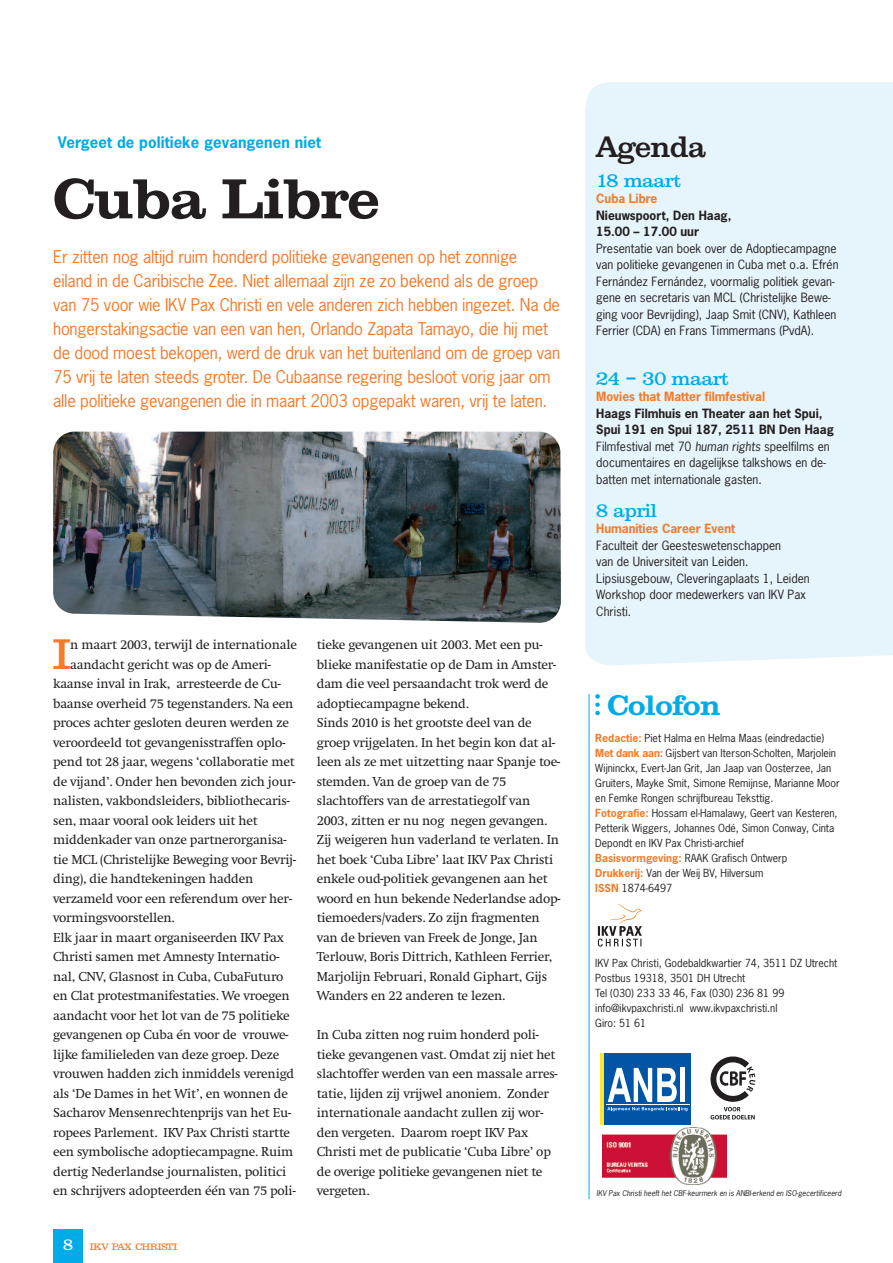
<style>
.page{position:relative;width:893px;height:1263px;background:#fff}
.page>*{position:absolute;margin:0;border:0;box-sizing:border-box;transform-origin:0 0}
.t1{font:600 54px "Clarendon";color:#231f20}
.t2{font:41.1px "Clarendon";color:#f47b2a}
.t3{font:500 28.5px "Clarendon";color:#231f20;scale:.95 1}
.t4{font:600 27px "Clarendon";color:#00abe7}
.t5{font:18px "Clarendon";color:#00abe7}
.t6{font:16.5px/24px "News Gothic";letter-spacing:-.015em;color:#f47b2a}
.t7{font:700 15px "News Gothic";letter-spacing:.005em;color:#00abe7}
.t8{font:13.5px/19.5px "Swift";letter-spacing:-.015em;color:#231f20}
.t9{font:12px/16.5px "News Gothic";color:#231f20}
.t10{font:700 12px "News Gothic";color:#f47b2a}
.t11{font:700 12px/16.5px "News Gothic";color:#231f20}
.t12{font:10.5px/15px "News Gothic";color:#231f20}
.t13{font:9px "Clarendon";color:#f47b2a}
.t14{font:italic 7.5px "News Gothic";letter-spacing:-.005em;color:#231f20}
.s1{font-size:15px;color:#fff}
.s2{font-weight:700}
.s3{font-style:italic}
.s4{font-weight:700;color:#f47b2a}
</style>
<div class="page">
<div style="left:585px;top:82px;width:308px;height:583px;background:#e6f4fb"></div>
<div style="left:53px;top:1229px;width:30px;height:34px;background:#00abe7"></div>
<svg style="left:595px;top:694px;width:5px;height:21px"></svg>
<svg style="left:710px;top:1056px;width:45px;height:63px"></svg>
<svg style="left:600px;top:1053px;width:1px;height:72px"></svg>
<div style="left:604px;top:1053px;width:87px;height:72px;background:#0154a6"></div>
<hr style="left:601px;top:1053px;width:3px;height:72px;background:#fbe72d">
<hr style="left:606px;top:1104px;width:83px;height:1px;background:#fff">
<svg style="left:607px;top:1068px;width:80px;height:43px"></svg>
<hr style="left:589px;top:694px;width:1px;height:505px;background:#00abe7">
<svg style="left:598px;top:904px;width:44px;height:43px"></svg>
<img style="left:53px;top:432px;width:508px;height:191px">
<img style="left:602px;top:1127px;width:124px;height:58px">
<p class="t7" style="left:58px;top:134px;width:265px">Vergeet de politieke gevangenen niet</p>
<h1 class="t1" style="left:53px;top:168px;width:327px">Cuba Libre</h1>
<p class="t6" style="left:53px;top:246px;width:509px">Er zitten nog altijd ruim honderd politieke gevangenen op het zonnige eiland in de Caribische Zee. Niet allemaal zijn ze zo bekend als de groep van 75 voor wie IKV Pax Christi en vele anderen zich hebben ingezet. Na de hongerstakingsactie van een van hen, Orlando Zapata Tamayo, die hij met de dood moest bekopen, werd de druk van het buitenland om de groep van 75 vrij te laten steeds groter. De Cubaanse regering besloot vorig jaar om alle politieke gevangenen die in maart 2003 opgepakt waren, vrij te laten.</p>
<h2 class="t2" style="left:53px;top:630px;width:19px">I</h2>
<p class="t8" style="left:70px;top:635px;width:228px">n maart 2003, terwijl de internationale</p>
<p class="t8" style="left:70px;top:654px;width:202px">aandacht gericht was op de Ameri-</p>
<p class="t8" style="left:53px;top:674px;width:229px">kaanse inval in Irak, arresteerde de Cu-</p>
<p class="t8" style="left:53px;top:693px;width:242px">baanse overheid 75 tegenstanders. Na een</p>
<p class="t8" style="left:53px;top:713px;width:237px">proces achter gesloten deuren werden ze</p>
<p class="t8" style="left:53px;top:732px;width:234px">veroordeeld tot gevangenisstraffen oplo-</p>
<p class="t8" style="left:53px;top:752px;width:243px">pend tot 28 jaar, wegens ‘collaboratie met</p>
<p class="t8" style="left:53px;top:771px;width:244px">de vijand’. Onder hen bevonden zich jour-</p>
<p class="t8" style="left:53px;top:791px;width:238px">nalisten, vakbondsleiders, bibliothecaris-</p>
<p class="t8" style="left:53px;top:810px;width:206px">sen, maar vooral ook leiders uit het</p>
<p class="t8" style="left:53px;top:830px;width:235px">middenkader van onze partnerorganisa-</p>
<p class="t8" style="left:53px;top:849px;width:244px">tie MCL (Christelijke Beweging voor Bevrij-</p>
<p class="t8" style="left:53px;top:869px;width:202px">ding), die handtekeningen hadden</p>
<p class="t8" style="left:53px;top:888px;width:240px">verzameld voor een referendum over her-</p>
<p class="t8" style="left:53px;top:908px;width:123px">vormingsvoorstellen.</p>
<p class="t8" style="left:53px;top:927px;width:232px">Elk jaar in maart organiseerden IKV Pax</p>
<p class="t8" style="left:53px;top:947px;width:228px">Christi samen met Amnesty Internatio-</p>
<p class="t8" style="left:53px;top:966px;width:232px">nal, CNV, Glasnost in Cuba, CubaFuturo</p>
<p class="t8" style="left:53px;top:986px;width:238px">en Clat protestmanifestaties. We vroegen</p>
<p class="t8" style="left:53px;top:1005px;width:238px">aandacht voor het lot van de 75 politieke</p>
<p class="t8" style="left:53px;top:1025px;width:237px">gevangenen op Cuba én voor de vrouwe-</p>
<p class="t8" style="left:53px;top:1044px;width:228px">lijke familieleden van deze groep. Deze</p>
<p class="t8" style="left:53px;top:1064px;width:243px">vrouwen hadden zich inmiddels verenigd</p>
<p class="t8" style="left:53px;top:1083px;width:236px">als ‘De Dames in het Wit’, en wonnen de</p>
<p class="t8" style="left:53px;top:1103px;width:239px">Sacharov Mensenrechtenprijs van het Eu-</p>
<p class="t8" style="left:53px;top:1122px;width:238px">ropees Parlement. IKV Pax Christi startte</p>
<p class="t8" style="left:53px;top:1142px;width:242px">een symbolische adoptiecampagne. Ruim</p>
<p class="t8" style="left:53px;top:1161px;width:235px">dertig Nederlandse journalisten, politici</p>
<p class="t8" style="left:53px;top:1181px;width:244px">en schrijvers adopteerden één van 75 poli-</p>
<p class="t13" style="left:63px;top:1242px;width:116px"><span class="s1">8</span> IKV PAX CHRISTI</p>
<p class="t8" style="left:317px;top:635px;width:245px">tieke gevangenen uit 2003. Met een pu&shy;blieke manifestatie op de Dam in Amster&shy;dam die veel persaandacht trok werd de adoptiecampagne bekend.<br>Sinds 2010 is het grootste deel van de groep vrijgelaten. In het begin kon dat al&shy;leen als ze met uitzetting naar Spanje toe&shy;stemden. Van de groep van de 75 slachtoffers van de arrestatiegolf van 2003, zitten er nu nog negen gevangen.<br>Zij weigeren hun vaderland te verlaten. In het boek ‘Cuba Libre’ laat IKV Pax Christi enkele oud-politiek gevangenen aan het woord en hun bekende Nederlandse adop&shy;tiemoeders/vaders. Zo zijn fragmenten van de brieven van Freek de Jonge, Jan Terlouw, Boris Dittrich, Kathleen Ferrier, Marjolijn Februari, Ronald Giphart, Gijs Wanders en 22 anderen te lezen.</p>
<p class="t8" style="left:317px;top:1025px;width:242px">In Cuba zitten nog ruim honderd poli&shy;tieke gevangenen vast. Omdat zij niet het slachtoffer werden van een massale arres&shy;tatie, lijden zij vrijwel anoniem. Zonder internationale aandacht zullen zij wor&shy;den vergeten. Daarom roept IKV Pax Christi met de publicatie ‘Cuba Libre’ op de overige politieke gevangenen niet te vergeten.</p>
<h3 class="t3" style="left:596px;top:130px;width:117px">Agenda</h3>
<h3 class="t5" style="left:596px;top:170px;width:86px">18 maart</h3>
<p class="t10" style="left:596px;top:192px;width:63px">Cuba Libre</p>
<p class="t11" style="left:596px;top:207px;width:137px">Nieuwspoort, Den Haag,<br>15.00 – 17.00 uur</p>
<p class="t9" style="left:596px;top:240px;width:244px">Presentatie van boek over de Adoptiecampagne van politieke gevangenen in Cuba met o.a. Efrén Fernández Fernández, voormalig politiek gevan&shy;gene en secretaris van MCL (Christelijke Bewe&shy;ging voor Bevrijding), Jaap Smit (CNV), Kathleen Ferrier (CDA) en Frans Timmermans (PvdA).</p>
<h3 class="t5" style="left:596px;top:368px;width:134px">24 – 30 maart</h3>
<p class="t10" style="left:596px;top:390px;width:170px">Movies that Matter filmfestival</p>
<p class="t9" style="left:596px;top:405px;width:239px"><span class="s2">Haags Filmhuis en Theater aan het Spui, Spui 191 en Spui 187, 2511 BN Den Haag </span>Filmfestival met 70 <span class="s3">human rights</span> speelfilms en documentaires en dagelijkse talkshows en de&shy;batten met internationale gasten.</p>
<h3 class="t5" style="left:596px;top:500px;width:62px">8 april</h3>
<p class="t10" style="left:596px;top:522px;width:140px">Humanities Career Event</p>
<p class="t9" style="left:596px;top:537px;width:215px">Faculteit der Geesteswetenschappen<br>van de Universiteit van Leiden.<br>Lipsiusgebouw, Cleveringaplaats 1, Leiden<br>Workshop door medewerkers van IKV Pax<br>Christi.</p>
<h3 class="t4" style="left:608px;top:690px;width:114px">Colofon</h3>
<p class="t12" style="left:595px;top:731px;width:246px"><span class="s4">Redactie:</span> Piet Halma en Helma Maas (eindredactie)<br><span class="s4">Met dank aan:</span> Gijsbert van Iterson-Scholten, Marjolein Wijninckx, Evert-Jan Grit, Jan Jaap van Oosterzee, Jan Gruiters, Mayke Smit, Simone Remijnse, Marianne Moor en Femke Rongen schrijfbureau Teksttig.<br><span class="s4">Fotografie:</span> Hossam el-Hamalawy, Geert van Kesteren, Petterik Wiggers, Johannes Odé, Simon Conway, Cinta Depondt en IKV Pax Christi-archief<br><span class="s4">Basisvormgeving:</span> RAAK Grafisch Ontwerp<br><span class="s4">Drukkerij:</span> Van der Weij BV, Hilversum<br><span class="s4">ISSN</span> 1874-6497</p>
<p class="t12" style="left:595px;top:956px;width:244px">IKV Pax Christi, Godebaldkwartier 74, 3511 DZ Utrecht Postbus 19318, 3501 DH Utrecht<br>Tel (030) 233 33 46, Fax (030) 236 81 99 info@ikvpaxchristi.nl www.ikvpaxchristi.nl<br>Giro: 51 61</p>
<p class="t14" style="left:597px;top:1189px;width:246px">IKV Pax Christi heeft het CBF-keurmerk en is ANBI-erkend en ISO-gecertificeerd</p>
</div>
